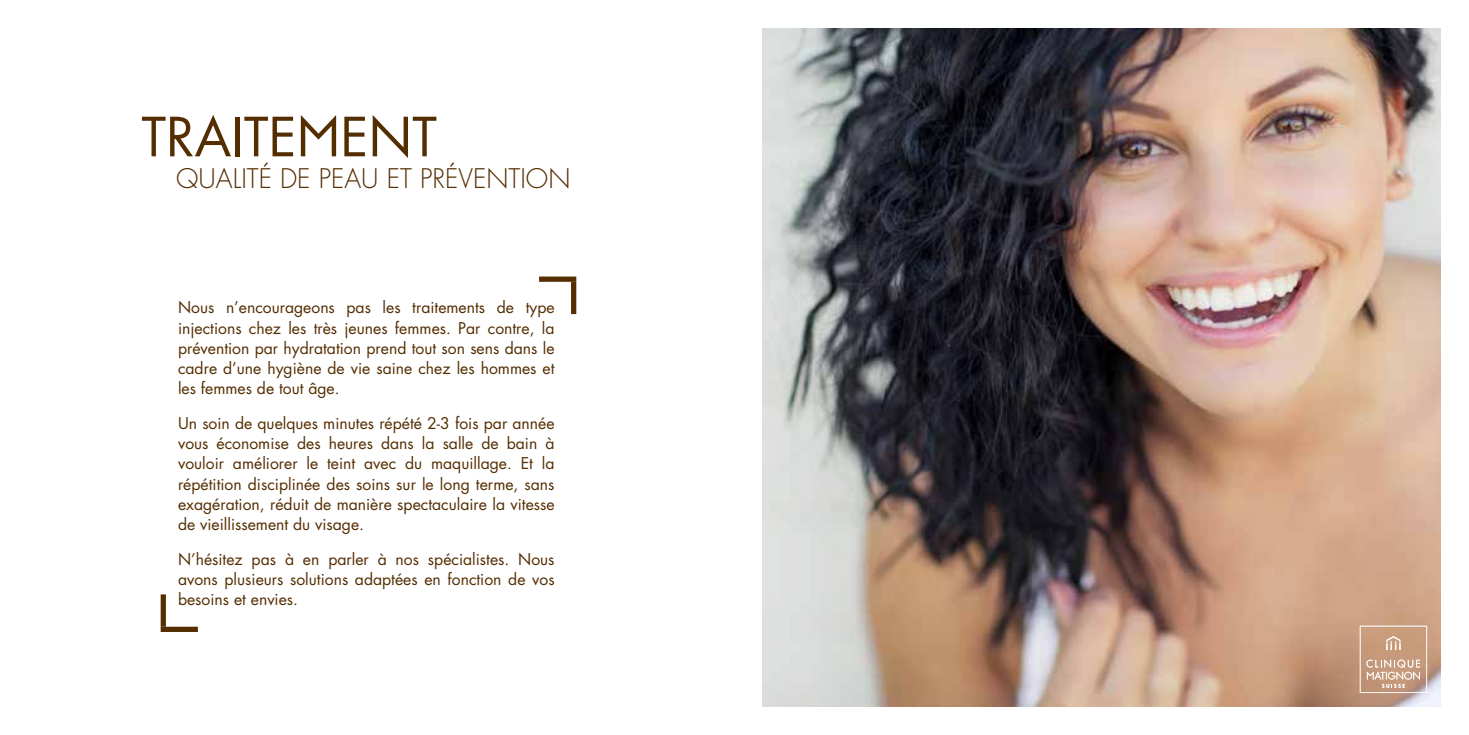
<style>
.page{position:relative;width:1469px;height:735px;background:#fff}
.page>*{position:absolute;margin:0;border:0;box-sizing:border-box;transform-origin:0 0}
.t1{font:52.5px "Futura Matignon";color:#542d00}
.t2{font:300 26.25px "Futura Matignon";color:#542d00}
.t3{font:15.75px/20.1px "Futura Matignon";color:#542d00;text-align:justify}
</style>
<div class="page">
<img style="left:762px;top:28px;width:678px;height:678px">
<div style="left:161px;top:594px;width:5px;height:32px;background:#542d00"></div>
<div style="left:161px;top:626px;width:37px;height:5px;background:#542d00"></div>
<div style="left:571px;top:281px;width:5px;height:33px;background:#542d00"></div>
<div style="left:539px;top:276px;width:37px;height:5px;background:#542d00"></div>
<svg style="left:1359px;top:625px;width:67px;height:67px;background:#cca58b"></svg>
<h1 class="t1" style="left:141px;top:103px;width:297px">TRAITEMENT</h1>
<h2 class="t2" style="left:176px;top:163px;width:396px">QUALITÉ DE PEAU ET PRÉVENTION</h2>
<p class="t3" style="left:178px;top:297px;width:378px">Nous n’encourageons pas les traitements de type injections chez les très jeunes femmes. Par contre, la prévention par hydratation prend tout son sens dans le cadre d’une hygiène de vie saine chez les hommes et les femmes de tout âge.</p>
<p class="t3" style="left:178px;top:413px;width:378px">Un soin de quelques minutes répété 2-3 fois par année vous économise des heures dans la salle de bain à vouloir améliorer le teint avec du maquillage. Et la répétition disciplinée des soins sur le long terme, sans exagération, réduit de manière spectaculaire la vitesse de vieillissement du visage.</p>
<p class="t3" style="left:178px;top:548px;width:378px">N’hésitez pas à en parler à nos spécialistes. Nous avons plusieurs solutions adaptées en fonction de vos besoins et envies.</p>
</div>
